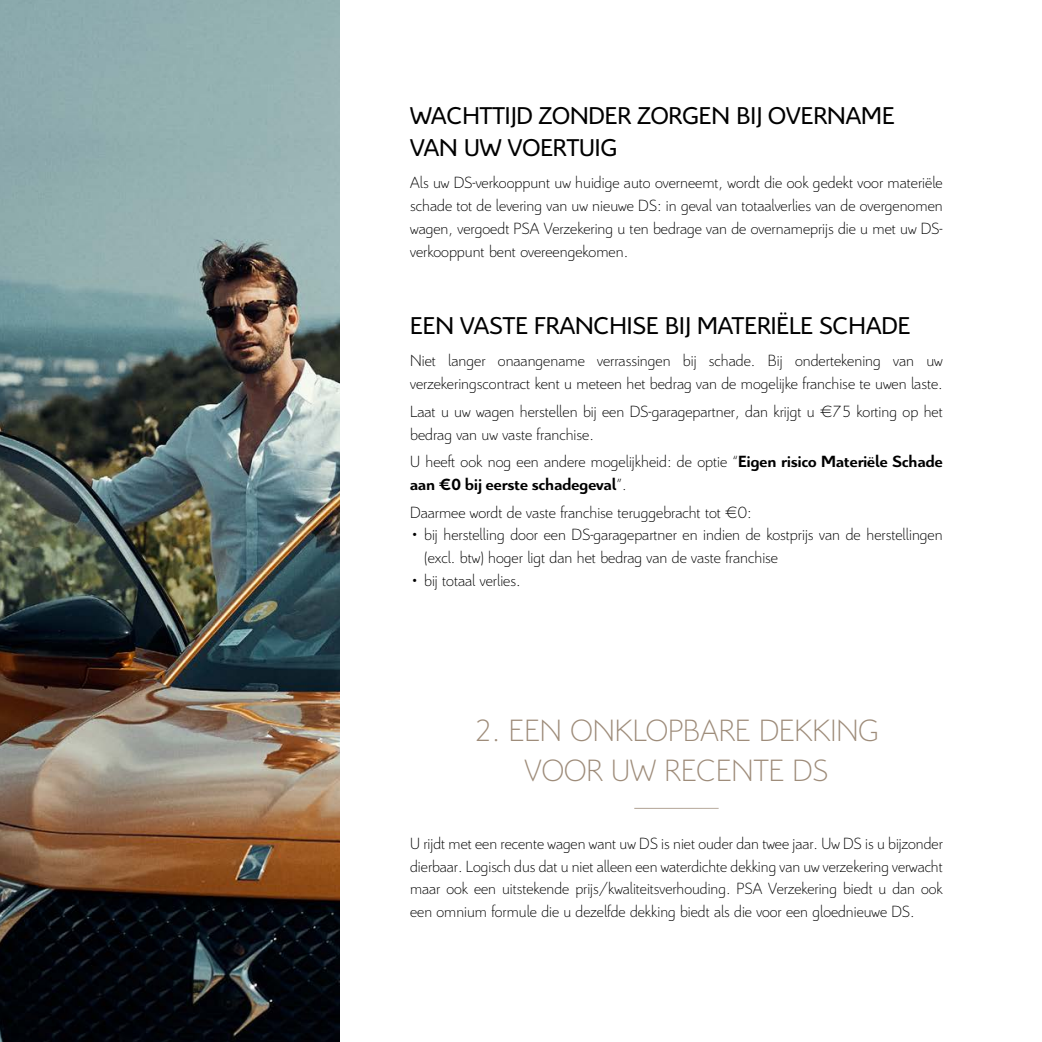
<style>
.page{position:relative;width:1042px;height:1042px;background:#fff}
.page>*{position:absolute;margin:0;border:0;box-sizing:border-box;transform-origin:0 0}
.t1{font:300 33.25px/39.9px "Citroen";color:#9e8c7a;text-align:center}
.t2{font:26.25px/31.5px "Citroen";color:#000}
.t3{font:300 17.5px/22.8px "Citroen";color:#000}
.t4{font:700 17.5px/22.8px "Citroen";color:#000}
.s1{font-weight:300}
</style>
<div class="page">
<hr style="left:634px;top:808px;width:84px;height:1px;background:#9e8c7a">
<img style="left:0;top:0;width:340px;height:1042px">
<h2 class="t2" style="left:410px;top:99px;width:486px">WACHTTIJD ZONDER ZORGEN BIJ OVERNAME<br>VAN UW VOERTUIG</h2>
<p class="t3" style="left:410px;top:170px;width:534px;text-align:justify">Als uw DS-verkooppunt uw huidige auto overneemt, wordt die ook gedekt voor materiële schade tot de levering van uw nieuwe DS: in geval van totaalverlies van de overgenomen wagen, vergoedt PSA Verzekering u ten bedrage van de overnameprijs die u met uw DS&shy;verkooppunt bent overeengekomen.</p>
<h2 class="t2" style="left:410px;top:308px;width:501px">EEN VASTE FRANCHISE BIJ MATERIËLE SCHADE</h2>
<p class="t3" style="left:410px;top:348px;width:534px">Niet langer onaangename verrassingen bij schade. Bij ondertekening van uw verzekeringscontract kent u meteen het bedrag van de mogelijke franchise te uwen laste.</p>
<p class="t3" style="left:410px;top:399px;width:534px">Laat u uw wagen herstellen bij een DS-garagepartner, dan krijgt u €75 korting op het bedrag van uw vaste franchise.</p>
<p class="t4" style="left:410px;top:450px;width:534px"><span class="s1">U heeft ook nog een andere mogelijkheid: de optie “</span>Eigen risico Materiële Schade aan €0 bij eerste schadegeval<span class="s1">”.</span></p>
<p class="t3" style="left:410px;top:500px;width:343px">Daarmee wordt de vaste franchise teruggebracht tot €0:</p>
<p class="t3" style="left:424px;top:522px;width:520px;text-indent:-14px">• bij herstelling door een DS-garagepartner en indien de kostprijs van de herstellingen (excl. btw) hoger ligt dan het bedrag van de vaste franchise</p>
<p class="t3" style="left:410px;top:568px;width:112px">• bij totaal verlies.</p>
<h1 class="t1" style="left:474px;top:708px;width:406px">2. EEN ONKLOPBARE DEKKING<br>VOOR UW RECENTE DS</h1>
<p class="t3" style="left:410px;top:831px;width:534px;text-align:justify">U rijdt met een recente wagen want uw DS is niet ouder dan twee jaar. Uw DS is u bijzonder dierbaar. Logisch dus dat u niet alleen een waterdichte dekking van uw verzekering verwacht maar ook een uitstekende prijs/kwaliteitsverhouding. PSA Verzekering biedt u dan ook een omnium formule die u dezelfde dekking biedt als die voor een gloednieuwe DS.</p>
</div>
